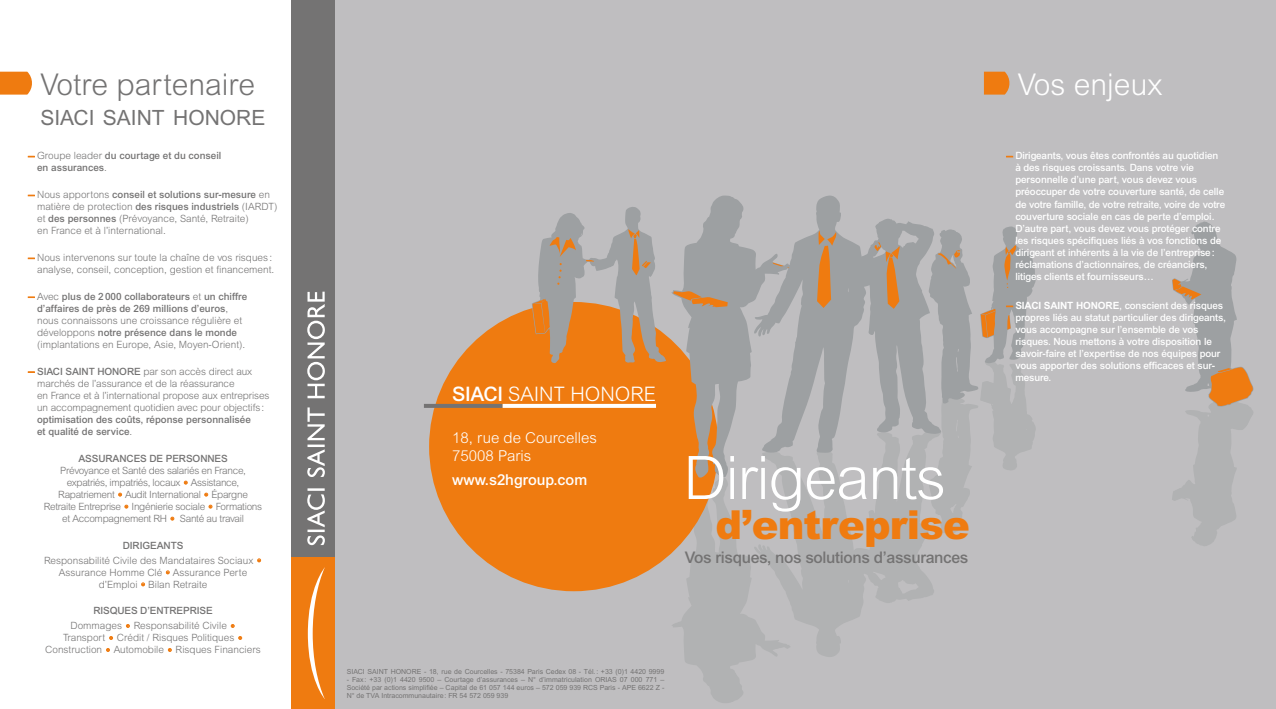
<style>
.page{position:relative;width:1276px;height:709px;background:#fff}
.page>*{position:absolute;margin:0;border:0;box-sizing:border-box;transform-origin:0 0}
.t1{font:300 60px "Arial";letter-spacing:-.02em;color:#fff}
.t2{font:900 40px "Arial";letter-spacing:-.02em;color:#ef7b10}
.t3{font:300 30px "Arial";color:#747373}
.t4{font:300 30px "Arial";color:#fff}
.t5{font:21px "Arial";color:#747373}
.t6{font:300 20px "Arial";color:#fff}
.t7{font:500 16px "Arial";letter-spacing:-.02em;color:#747373}
.t8{font:300 15px/18px "Arial";color:#fff}
.t9{font:500 15px "Arial";color:#fff}
.t10{font:300 10px/12px "Arial";color:#747373;text-align:center}
.t11{font:500 10px/12px "Arial";letter-spacing:-.01em;color:#fff}
.t12{font:300 10px/12px "Arial";letter-spacing:-.03em;color:#747373;text-align:center}
.t13{font:500 10px/12px "Arial";color:#747373}
.t14{font:7px/8px "Arial";color:#747373;text-align:justify}
.s1{font-weight:300}
.s2{font-weight:500}
.s3{font-size:12px;color:#ef7b10}
.s4{font-weight:700}
</style>
<div class="page">
<div style="left:334px;top:0;width:942px;height:709px;background:#bfbec0"></div>
<div style="left:429px;top:302px;width:289px;height:289px;background:#ef7b10;border-radius:50%"></div>
<svg style="left:1172px;top:221px;width:81px;height:325px"></svg>
<div style="left:291px;top:0;width:43px;height:709px;background:#747373"></div>
<div style="left:291px;top:557px;width:43px;height:152px;background:#ef7b10"></div>
<svg style="left:307px;top:292px;width:18px;height:407px"></svg>
<svg style="left:424px;top:404px;width:78px;height:4px"></svg>
<svg style="left:502px;top:404px;width:30px;height:4px"></svg>
<svg style="left:0;top:72px;width:32px;height:23px"></svg>
<svg style="left:257px;top:558px;width:4px;height:4px"></svg>
<svg style="left:166px;top:570px;width:4px;height:4px"></svg>
<svg style="left:141px;top:582px;width:4px;height:4px"></svg>
<svg style="left:126px;top:624px;width:4px;height:3px"></svg>
<svg style="left:109px;top:636px;width:4px;height:3px"></svg>
<svg style="left:238px;top:636px;width:4px;height:3px"></svg>
<svg style="left:106px;top:648px;width:4px;height:3px"></svg>
<svg style="left:168px;top:648px;width:4px;height:3px"></svg>
<svg style="left:532px;top:195px;width:504px;height:508px"></svg>
<svg style="left:984px;top:72px;width:26px;height:23px"></svg>
<h3 class="t3" style="left:40px;top:67px;width:216px">Votre partenaire</h3>
<h3 class="t5" style="left:40px;top:105px;width:226px">SIACI SAINT HONORE</h3>
<p class="t13" style="left:37px;top:150px;width:186px;text-indent:-9px"><sup>_</sup> <span class="s1">Groupe leader</span> du courtage et du conseil en assurances<span class="s1">.</span></p>
<p class="t10" style="left:37px;top:189px;width:242px;text-align:left;text-indent:-9px"><sup>_</sup> Nous apportons <span class="s2">conseil et solutions sur-mesure</span> en matière de protection <span class="s2">des risques industriels</span> (IARDT) et <span class="s2">des personnes</span> (Prévoyance, Santé, Retraite)<br>en France et à l’international.</p>
<p class="t10" style="left:28px;top:252px;width:247px;text-align:right"><sup>_</sup> Nous intervenons sur toute la chaîne de vos risques: analyse, conseil, conception, gestion et financement.</p>
<p class="t10" style="left:37px;top:290px;width:212px;text-align:left;text-indent:-9px"><sup>_</sup> Avec <span class="s2">plus de 2000 collaborateurs</span> et <span class="s2">un chiffre d’affaires de près de 269 millions d’euros</span>, nous connaissons une croissance régulière et développons <span class="s2">notre présence dans le monde </span>(implantations en Europe, Asie, Moyen-Orient).</p>
<p class="t10" style="left:37px;top:365px;width:234px;text-align:left;text-indent:-9px"><sup>_</sup> <span class="s2">SIACI SAINT HONORE</span> par son accès direct aux marchés de l’assurance et de la réassurance<br>en France et à l’international propose aux entreprises un accompagnement quotidien avec pour objectifs:</p>
<p class="t13" style="left:37px;top:413px;width:215px">optimisation des coûts, réponse personnalisée et qualité de service<span class="s1">.</span></p>
<p class="t13" style="left:78px;top:452px;width:151px">ASSURANCES DE PERSONNES</p>
<p class="t12" style="left:44px;top:464px;width:220px">Prévoyance et Santé des salariés en France, expatriés, impatriés, locaux <span class="s3">•</span> Assistance, Rapatriement <span class="s3">•</span> Audit International <span class="s3">•</span> Épargne Retraite Entreprise <span class="s3">•</span> Ingénierie sociale <span class="s3">•</span> Formations et Accompagnement RH <span class="s3">•</span> Santé au travail</p>
<p class="t10" style="left:44px;top:537px;width:219px;line-height:14.8px"><span class="s2">DIRIGEANTS<br></span>Responsabilité Civile des Mandataires Sociaux <span class="s3">•</span></p>
<p class="t10" style="left:59px;top:566px;width:190px">Assurance Homme Clé <span class="s3">•</span> Assurance Perte d’Emploi <span class="s3">•</span> Bilan Retraite</p>
<p class="t10" style="left:70px;top:603px;width:167px;line-height:14.8px"><span class="s2">RISQUES D’ENTREPRISE<br></span>Dommages <span class="s3">•</span> Responsabilité Civile <span class="s3">•</span></p>
<p class="t10" style="left:45px;top:631px;width:217px">Transport <span class="s3">•</span> Crédit / Risques Politiques <span class="s3">•<br></span>Construction <span class="s3">•</span> Automobile <span class="s3">•</span> Risques Financiers</p>
<h3 class="t6" style="left:452px;top:382px;width:205px"><span class="s2">SIACI</span> SAINT HONORE</h3>
<h3 class="t8" style="left:452px;top:428px;width:146px">18, rue de Courcelles<br>75008 Paris</h3>
<h3 class="t9" style="left:452px;top:471px;width:136px">www.s2hgroup.com</h3>
<h1 class="t1" style="left:683px;top:444px;width:264px">Dirigeants</h1>
<h2 class="t2" style="left:715px;top:499px;width:256px">d’entreprise</h2>
<h3 class="t7" style="left:684px;top:548px;width:285px">Vos risques, nos solutions d’assurances</h3>
<h3 class="t4" style="left:1017px;top:67px;width:146px">Vos enjeux</h3>
<p class="t11" style="left:1015px;top:150px;width:211px;text-indent:-9px"><sup>_</sup> Dirigeants, vous êtes confrontés au quotidien à des risques croissants. Dans votre vie personnelle d’une part, vous devez vous préoccuper de votre couverture santé, de celle de votre famille, de votre retraite, voire de votre couverture sociale en cas de perte d’emploi.<br>D’autre part, vous devez vous protéger contre les risques spécifiques liés à vos fonctions de dirigeant et inhérents à la vie de l’entreprise: réclamations d’actionnaires, de créanciers, litiges clients et fournisseurs…</p>
<p class="t11" style="left:1015px;top:299px;width:212px;text-indent:-9px"><sup>_</sup> <span class="s4">SIACI SAINT HONORE</span>, conscient des risques propres liés au statut particulier des dirigeants, vous accompagne sur l’ensemble de vos risques. Nous mettons à votre disposition le savoir-faire et l’expertise de nos équipes pour vous apporter des solutions efficaces et sur&shy;mesure.</p>
<p class="t14" style="left:347px;top:667px;width:319px">SIACI SAINT HONORE - 18, rue de Courcelles - 75384 Paris Cedex 08 - Tél.: +33 (0)1 4420 9999</p>
<p class="t14" style="left:347px;top:675px;width:319px">- Fax: +33 (0)1 4420 9500 – Courtage d’assurances – N° d’immatriculation ORIAS 07 000 771 – Société par actions simplifiée – Capital de 61 057 144 euros – 572 059 939 RCS Paris - APE 6622 Z - N° de TVA Intracommunautaire: FR 54 572 059 939</p>
</div>
